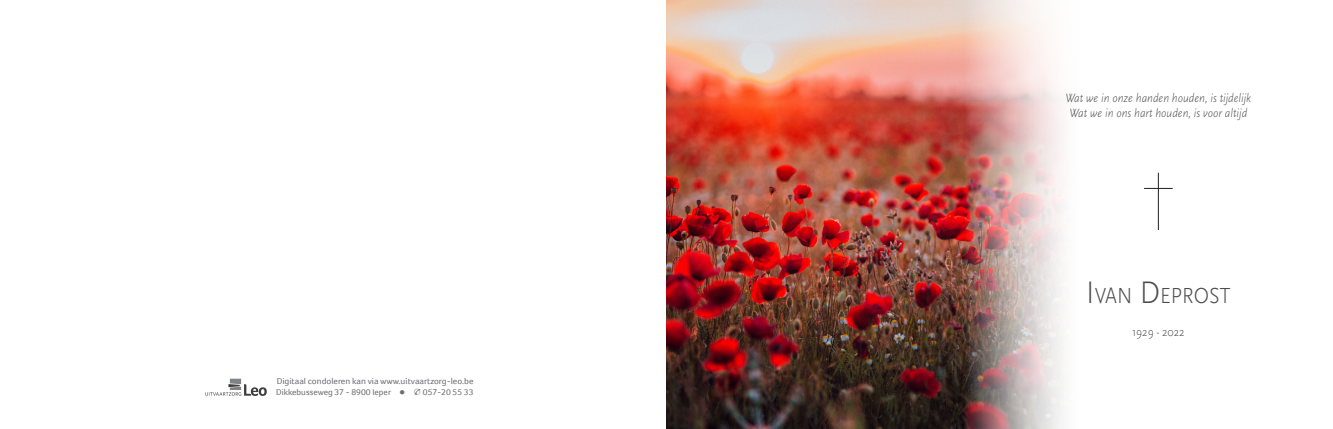
<style>
.page{position:relative;width:1333px;height:429px;background:#fff}
.page>*{position:absolute;margin:0;border:0;box-sizing:border-box;transform-origin:0 0}
.t1{font:300 22.75px "Scala Sans OT";color:#4b4c4d;scale:.9 1}
.t2{font:italic 300 12.5px/15px "Scala Sans OT";color:#4b4c4d;text-align:center;scale:.9 1}
.t3{font:300 12.5px "Scala Sans OT";color:#4b4c4d;scale:.9 1}
.t4{font:8.75px "Foco";color:#6c6d70}
.s1{font-family:"European Pi Three"}
.s2{font-size:32.5px}
</style>
<div class="page">
<svg style="left:1144px;top:188px;width:28px;height:1px"></svg>
<hr style="left:1158px;top:173px;width:1px;height:57px;background:#231f20">
<svg style="left:205px;top:378px;width:62px;height:18px"></svg>
<img style="left:666px;top:0;width:397px;height:429px">
<p class="t4" style="left:277px;top:376px;width:198px">Digitaal condoleren kan via www.uitvaartzorg-leo.be</p>
<p class="t4" style="left:276px;top:386px;width:199px">Dikkebusseweg 37 - 8900 Ieper ● <span class="s1">T</span> 057-20 55 33</p>
<p class="t2" style="left:1065px;top:90px;width:208px">Wat we in onze handen houden, is tijdelijk<br>Wat we in ons hart houden, is voor altijd</p>
<p class="t1" style="left:1086px;top:282px;width:162px"><span class="s2">I</span>VAN <span class="s2">D</span>EPROST</p>
<p class="t3" style="left:1131px;top:324px;width:60px">1929 - 2022</p>
</div>
